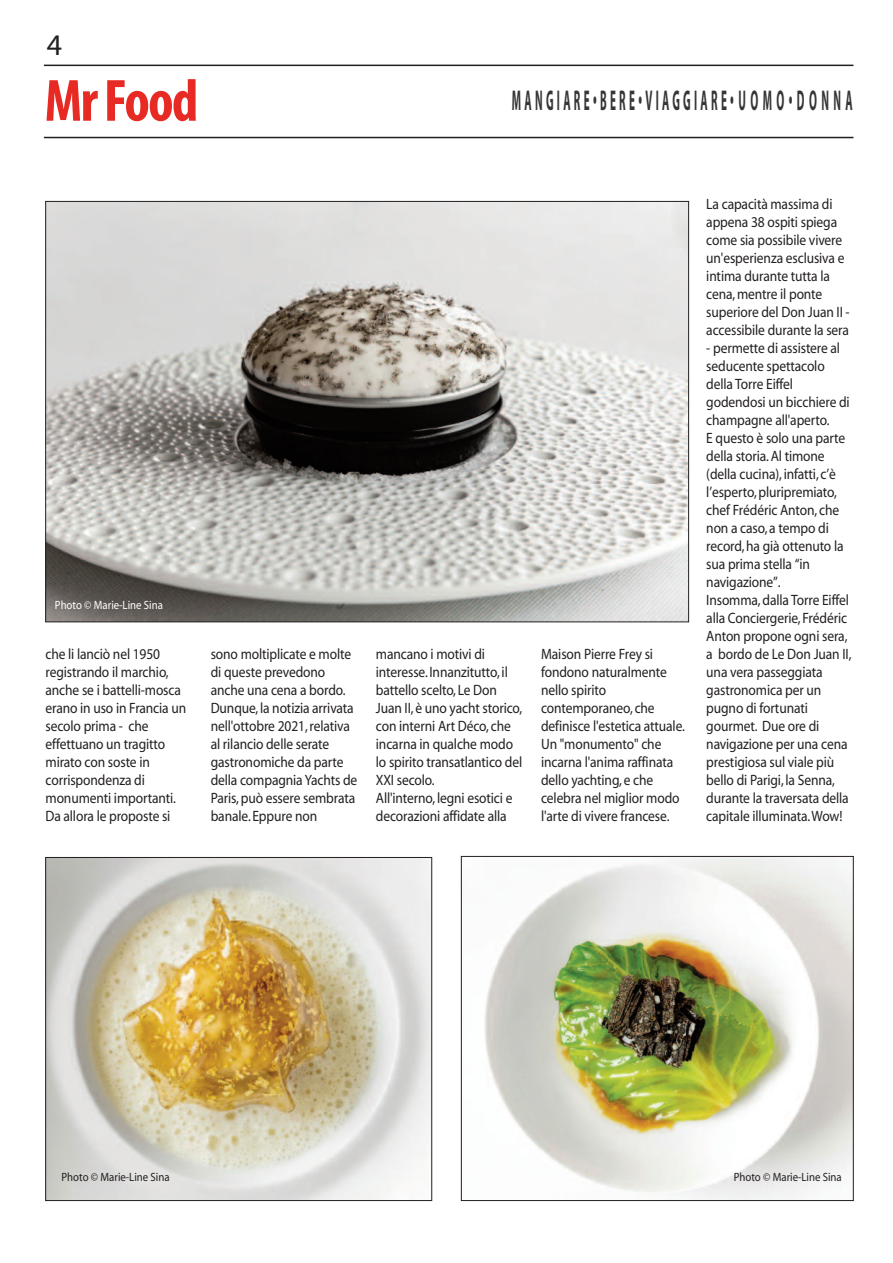
<style>
.page{position:relative;width:893px;height:1263px;background:#fff}
.page>*{position:absolute;margin:0;border:0;box-sizing:border-box;transform-origin:0 0}
.t1{font:60.15px "Myriad Cn Bold+SVWDBL";letter-spacing:-.03em;color:#e82a24}
.t2{font:30px "Myriad Roman+WXSALE";color:#231f20}
.t3{font:28.65px "Myriad Bold+SQPKIM";letter-spacing:.3em;color:#363636;scale:.39 1}
.t4{font:15px/18px "Myriad Roman+WXSALE";letter-spacing:-.01em;color:#231f20;scale:.9 1}
.t5{font:12px "Myriad Roman+WXSALE";color:#231f20;scale:.9 1}
.t6{font:12px "Myriad Roman+WXSALE";color:#fff;scale:.9 1}
</style>
<div class="page">
<hr style="left:44px;top:65px;width:809px;height:1px;background:#231f20">
<hr style="left:44px;top:137px;width:809px;height:1px;background:#231f20">
<img style="left:48px;top:859px;width:382px;height:340px">
<div style="left:46px;top:857px;width:386px;height:344px;border:1px solid #231f20"></div>
<img style="left:484px;top:858px;width:367px;height:341px">
<div style="left:461px;top:856px;width:392px;height:345px;border:1px solid #231f20"></div>
<img style="left:48px;top:203px;width:639px;height:417px">
<h2 class="t2" style="left:47px;top:34px;width:17px">4</h2>
<h1 class="t1" style="left:45px;top:80px;width:155px">Mr Food</h1>
<h3 class="t3" style="left:512px;top:90px;width:875px">MANGIARE•BERE•VIAGGIARE•UOMO•DONNA</h3>
<p class="t6" style="left:55px;top:601px;width:121px">Photo © Marie-Line Sina</p>
<p class="t4" style="left:46px;top:647px;width:158px">che li lanciò nel 1950 registrando il marchio, anche se i battelli-mosca erano in uso in Francia un secolo prima - che effettuano un tragitto mirato con soste in corrispondenza di monumenti importanti.<br>Da allora le proposte si</p>
<p class="t4" style="left:211px;top:647px;width:164px">sono moltiplicate e molte di queste prevedono anche una cena a bordo.<br>Dunque, la notizia arrivata nell'ottobre 2021, relativa al rilancio delle serate gastronomiche da parte della compagnia Yachts de<br>Paris, può essere sembrata banale. Eppure non</p>
<p class="t4" style="left:376px;top:647px;width:164px">mancano i motivi di interesse. Innanzitutto, il battello scelto, Le Don<br>Juan II, è uno yacht storico, con interni Art Déco, che incarna in qualche modo lo spirito transatlantico del<br>XXI secolo.<br>All'interno, legni esotici e decorazioni affidate alla</p>
<p class="t4" style="left:541px;top:647px;width:161px">Maison Pierre Frey si fondono naturalmente nello spirito contemporaneo, che definisce l'estetica attuale.<br>Un "monumento" che incarna l'anima raffinata dello yachting, e che celebra nel miglior modo l'arte di vivere francese.</p>
<p class="t4" style="left:706px;top:197px;width:161px">La capacità massima di appena 38 ospiti spiega come sia possibile vivere un'esperienza esclusiva e intima durante tutta la cena, mentre il ponte superiore del Don Juan II - accessibile durante la sera</p>
<p class="t4" style="left:706px;top:341px;width:163px">- permette di assistere al seducente spettacolo della Torre Eiffel godendosi un bicchiere di champagne all'aperto.<br>E questo è solo una parte della storia. Al timone (della cucina), infatti, c’è l’esperto, pluripremiato, chef Frédéric Anton, che non a caso, a tempo di record, ha già ottenuto la sua prima stella “in navigazione”.<br>Insomma, dalla Torre Eiffel alla Conciergerie, Frédéric<br>Anton propone ogni sera, a bordo de Le Don Juan II, una vera passeggiata gastronomica per un pugno di fortunati gourmet. Due ore di navigazione per una cena prestigiosa sul viale più bello di Parigi, la Senna, durante la traversata della capitale illuminata. Wow!</p>
<p class="t5" style="left:62px;top:1173px;width:121px">Photo © Marie-Line Sina</p>
<p class="t5" style="left:734px;top:1173px;width:121px">Photo © Marie-Line Sina</p>
</div>
